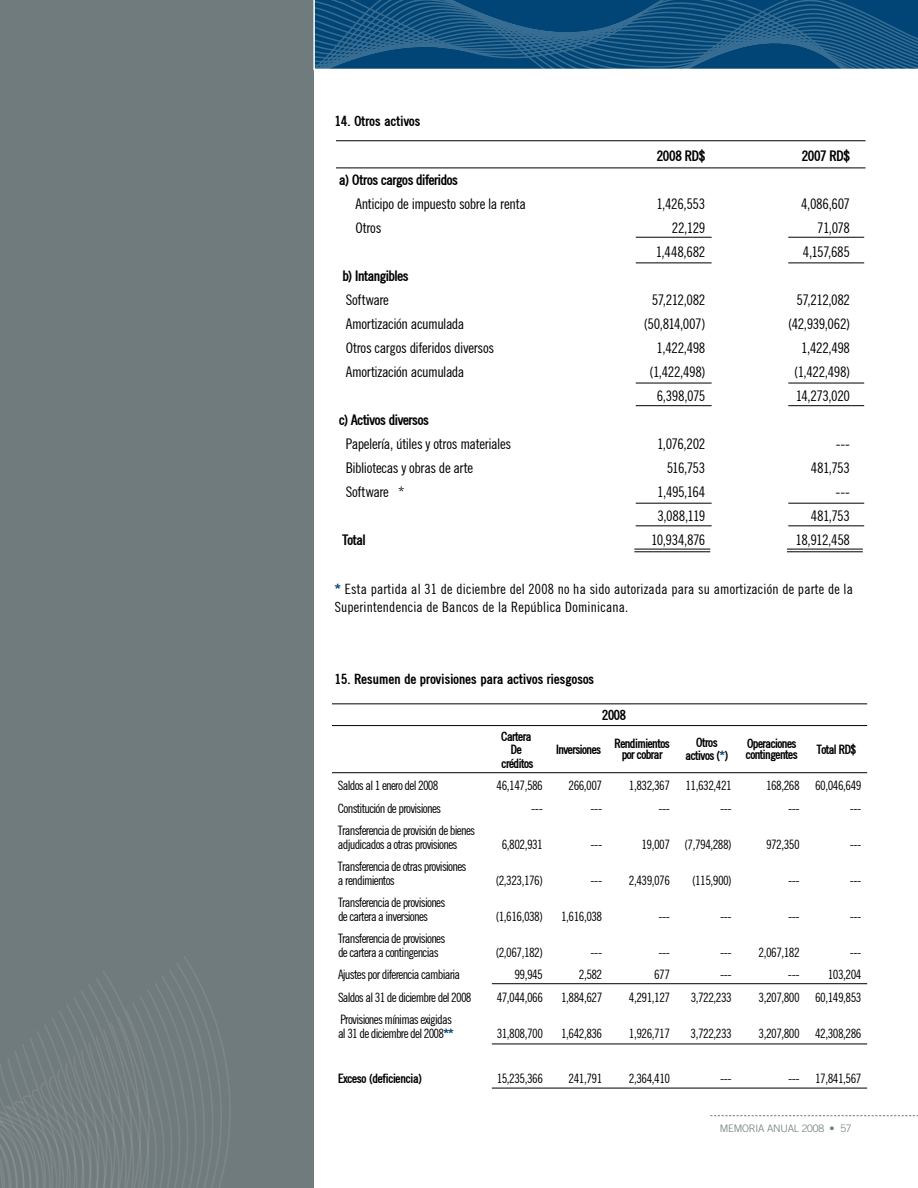
<style>
.page{position:relative;width:918px;height:1188px;background:#fff}
.page>*{position:absolute;margin:0;border:0;box-sizing:border-box;transform-origin:0 0}
.t1{font:14.4px "Trade Condensed";letter-spacing:-.025em;color:#000}
.t2{font:700 condensed 14.4px "Trade";letter-spacing:-.025em;color:#000}
.t3{font:13.95px/18px "Trade Condensed";letter-spacing:.005em;color:#000}
.t4{font:700 condensed 13.95px "Trade";letter-spacing:.005em;color:#000}
.t5{font:12.75px/13.5px "Trade Condensed";letter-spacing:-.06em;color:#000}
.t6{font:700 condensed 12.75px/13.5px "Trade";letter-spacing:-.04em;color:#000;text-align:center}
.t7{font:12.75px "Trade Condensed";letter-spacing:-.04em;color:#000}
.t8{font:700 condensed 12.75px "Trade";letter-spacing:-.02em;color:#000}
.t9{font:300 10.35px "Trade Gothic";color:#707b7d}
.s1{font-family:"Trade";font-weight:700;font-stretch:condensed;color:#004575}
.s2{color:#004575}
</style>
<div class="page">
<div style="left:0;top:0;width:313px;height:1188px;background:#707b7d"></div>
<svg style="left:710px;top:1115px;width:208px;height:1px"></svg>
<svg style="left:313px;top:0;width:605px;height:70px;background:#195782"></svg>
<svg style="left:166px;top:957px;width:64px;height:231px"></svg>
<svg style="left:0;top:971px;width:166px;height:217px"></svg>
<hr style="left:788px;top:237px;width:76px;height:1px;background:#000">
<hr style="left:788px;top:383px;width:76px;height:1px;background:#000">
<hr style="left:788px;top:503px;width:76px;height:1px;background:#000">
<hr style="left:788px;top:263px;width:76px;height:1px;background:#000">
<hr style="left:788px;top:405px;width:76px;height:1px;background:#000">
<hr style="left:788px;top:526px;width:76px;height:1px;background:#000">
<hr style="left:787px;top:549px;width:76px;height:1px;background:#000">
<hr style="left:787px;top:552px;width:76px;height:1px;background:#000">
<hr style="left:336px;top:140px;width:530px;height:1px;background:#000">
<hr style="left:336px;top:168px;width:530px;height:1px;background:#000">
<hr style="left:636px;top:237px;width:76px;height:1px;background:#000">
<hr style="left:636px;top:383px;width:76px;height:1px;background:#000">
<hr style="left:636px;top:503px;width:76px;height:1px;background:#000">
<hr style="left:636px;top:263px;width:76px;height:1px;background:#000">
<hr style="left:636px;top:405px;width:76px;height:1px;background:#000">
<hr style="left:636px;top:526px;width:76px;height:1px;background:#000">
<hr style="left:634px;top:549px;width:76px;height:1px;background:#000">
<hr style="left:634px;top:552px;width:76px;height:1px;background:#000">
<hr style="left:332px;top:704px;width:535px;height:1px;background:#000">
<hr style="left:332px;top:725px;width:535px;height:1px;background:#000">
<hr style="left:332px;top:772px;width:535px;height:1px;background:#000">
<hr style="left:492px;top:983px;width:375px;height:1px;background:#000">
<hr style="left:492px;top:1044px;width:375px;height:1px;background:#000">
<hr style="left:492px;top:1088px;width:375px;height:1px;background:#000">
<p class="t4" style="left:335px;top:113px;width:87px">14. Otros activos</p>
<p class="t2" style="left:657px;top:147px;width:50px">2008 RD$</p>
<p class="t2" style="left:802px;top:147px;width:50px">2007 RD$</p>
<p class="t2" style="left:339px;top:171px;width:120px">a) Otros cargos diferidos</p>
<p class="t1" style="left:355px;top:195px;width:172px">Anticipo de impuesto sobre la renta</p>
<p class="t1" style="left:657px;top:195px;width:50px">1,426,553</p>
<p class="t1" style="left:801px;top:195px;width:50px">4,086,607</p>
<p class="t1" style="left:355px;top:219px;width:27px">Otros</p>
<p class="t1" style="left:672px;top:219px;width:35px">22,129</p>
<p class="t1" style="left:817px;top:219px;width:34px">71,078</p>
<p class="t1" style="left:656px;top:243px;width:51px">1,448,682</p>
<p class="t1" style="left:803px;top:243px;width:49px">4,157,685</p>
<p class="t2" style="left:343px;top:267px;width:68px">b) Intangibles</p>
<p class="t1" style="left:346px;top:291px;width:45px">Software</p>
<p class="t1" style="left:652px;top:291px;width:55px">57,212,082</p>
<p class="t1" style="left:797px;top:291px;width:55px">57,212,082</p>
<p class="t1" style="left:346px;top:315px;width:120px">Amortización acumulada</p>
<p class="t1" style="left:644px;top:315px;width:63px">(50,814,007)</p>
<p class="t1" style="left:788px;top:315px;width:63px">(42,939,062)</p>
<p class="t1" style="left:346px;top:339px;width:150px">Otros cargos diferidos diversos</p>
<p class="t1" style="left:657px;top:339px;width:50px">1,422,498</p>
<p class="t1" style="left:801px;top:339px;width:50px">1,422,498</p>
<p class="t1" style="left:346px;top:363px;width:120px">Amortización acumulada</p>
<p class="t1" style="left:650px;top:363px;width:57px">(1,422,498)</p>
<p class="t1" style="left:794px;top:363px;width:57px">(1,422,498)</p>
<p class="t1" style="left:657px;top:387px;width:50px">6,398,075</p>
<p class="t1" style="left:796px;top:387px;width:56px">14,273,020</p>
<p class="t2" style="left:339px;top:411px;width:91px">c) Activos diversos</p>
<p class="t1" style="left:346px;top:435px;width:167px">Papelería, útiles y otros materiales</p>
<p class="t1" style="left:657px;top:435px;width:50px">1,076,202</p>
<p class="t1" style="left:836px;top:435px;width:16px">---</p>
<p class="t1" style="left:346px;top:459px;width:129px">Bibliotecas y obras de arte</p>
<p class="t1" style="left:667px;top:459px;width:40px">516,753</p>
<p class="t1" style="left:811px;top:459px;width:41px">481,753</p>
<p class="t1" style="left:346px;top:483px;width:61px">Software *</p>
<p class="t1" style="left:657px;top:483px;width:50px">1,495,164</p>
<p class="t1" style="left:836px;top:483px;width:16px">---</p>
<p class="t1" style="left:657px;top:507px;width:49px">3,088,119</p>
<p class="t1" style="left:811px;top:507px;width:41px">481,753</p>
<p class="t2" style="left:343px;top:531px;width:25px">Total</p>
<p class="t1" style="left:651px;top:531px;width:56px">10,934,876</p>
<p class="t1" style="left:796px;top:531px;width:56px">18,912,458</p>
<p class="t3" style="left:335px;top:580px;width:520px"><span class="s1">*</span> Esta partida al 31 de diciembre del 2008 no ha sido autorizada para su amortización de parte de la<br>Superintendencia de Bancos de la República Dominicana.</p>
<p class="t4" style="left:335px;top:671px;width:261px">15. Resumen de provisiones para activos riesgosos</p>
<p class="t4" style="left:602px;top:707px;width:26px">2008</p>
<p class="t6" style="left:501px;top:729px;width:34px">Cartera<br>De créditos</p>
<p class="t6" style="left:556px;top:743px;width:47px">Inversiones</p>
<p class="t6" style="left:615px;top:738px;width:57px;line-height:10.5px">Rendimientos por cobrar</p>
<p class="t6" style="left:686px;top:735px;width:44px">Otros activos (<span class="s2">*</span>)</p>
<p class="t6" style="left:746px;top:738px;width:53px;line-height:10.5px;text-align:left">Operaciones contingentes</p>
<p class="t6" style="left:817px;top:743px;width:41px">Total RD$</p>
<p class="t5" style="left:338px;top:779px;width:102px">Saldos al 1 enero del 2008</p>
<p class="t5" style="left:497px;top:779px;width:48px">46,147,586</p>
<p class="t5" style="left:569px;top:779px;width:35px">266,007</p>
<p class="t7" style="left:629px;top:778px;width:104px">1,832,367 11,632,421</p>
<p class="t7" style="left:766px;top:778px;width:97px">168,268 60,046,649</p>
<p class="t5" style="left:338px;top:801px;width:105px">Constitución de provisiones</p>
<p class="t5" style="left:531px;top:801px;width:13px">---</p>
<p class="t5" style="left:591px;top:801px;width:13px">---</p>
<p class="t5" style="left:658px;top:801px;width:13px">---</p>
<p class="t5" style="left:720px;top:801px;width:13px">---</p>
<p class="t5" style="left:788px;top:801px;width:13px">---</p>
<p class="t5" style="left:850px;top:801px;width:13px">---</p>
<p class="t5" style="left:338px;top:824px;width:139px">Transferencia de provisión de bienes adjudicados a otras provisiones</p>
<p class="t5" style="left:502px;top:837px;width:43px">6,802,931</p>
<p class="t5" style="left:591px;top:837px;width:13px">---</p>
<p class="t7" style="left:642px;top:837px;width:92px">19,007 (7,794,288)</p>
<p class="t5" style="left:766px;top:837px;width:35px">972,350</p>
<p class="t5" style="left:850px;top:837px;width:13px">---</p>
<p class="t5" style="left:338px;top:860px;width:130px">Transferencia de otras provisiones a rendimientos</p>
<p class="t5" style="left:338px;top:896px;width:109px">Transferencia de provisiones de cartera a inversiones</p>
<p class="t5" style="left:338px;top:932px;width:109px">Transferencia de provisiones de cartera a contingencias</p>
<p class="t5" style="left:496px;top:873px;width:49px">(2,323,176)</p>
<p class="t5" style="left:591px;top:873px;width:13px">---</p>
<p class="t5" style="left:629px;top:873px;width:43px">2,439,076</p>
<p class="t5" style="left:692px;top:873px;width:41px">(115,900)</p>
<p class="t5" style="left:788px;top:873px;width:13px">---</p>
<p class="t5" style="left:850px;top:873px;width:13px">---</p>
<p class="t5" style="left:496px;top:909px;width:49px">(1,616,038)</p>
<p class="t5" style="left:561px;top:909px;width:43px">1,616,038</p>
<p class="t5" style="left:658px;top:909px;width:13px">---</p>
<p class="t5" style="left:720px;top:909px;width:13px">---</p>
<p class="t5" style="left:788px;top:909px;width:13px">---</p>
<p class="t5" style="left:850px;top:909px;width:13px">---</p>
<p class="t5" style="left:496px;top:945px;width:49px">(2,067,182)</p>
<p class="t5" style="left:591px;top:945px;width:13px">---</p>
<p class="t5" style="left:658px;top:945px;width:13px">---</p>
<p class="t5" style="left:720px;top:945px;width:13px">---</p>
<p class="t5" style="left:759px;top:945px;width:43px">2,067,182</p>
<p class="t5" style="left:850px;top:945px;width:13px">---</p>
<p class="t5" style="left:338px;top:968px;width:124px">Ajustes por diferencia cambiaria</p>
<p class="t5" style="left:514px;top:968px;width:30px">99,945</p>
<p class="t5" style="left:579px;top:968px;width:25px">2,582</p>
<p class="t5" style="left:654px;top:968px;width:17px">677</p>
<p class="t5" style="left:720px;top:968px;width:13px">---</p>
<p class="t5" style="left:788px;top:968px;width:13px">---</p>
<p class="t5" style="left:828px;top:968px;width:35px">103,204</p>
<p class="t5" style="left:338px;top:990px;width:135px">Saldos al 31 de diciembre del 2008</p>
<p class="t5" style="left:497px;top:990px;width:48px">47,044,066</p>
<p class="t5" style="left:561px;top:990px;width:43px">1,884,627</p>
<p class="t5" style="left:629px;top:990px;width:43px">4,291,127</p>
<p class="t5" style="left:691px;top:990px;width:43px">3,722,233</p>
<p class="t7" style="left:759px;top:990px;width:104px">3,207,800 60,149,853</p>
<p class="t5" style="left:338px;top:1013px;width:117px">Provisiones mínimas exigidas al 31 de diciembre del 2008<span class="s1">**</span></p>
<p class="t5" style="left:497px;top:1026px;width:48px">31,808,700</p>
<p class="t5" style="left:561px;top:1026px;width:43px">1,642,836</p>
<p class="t5" style="left:629px;top:1026px;width:43px">1,926,717</p>
<p class="t5" style="left:691px;top:1026px;width:43px">3,722,233</p>
<p class="t5" style="left:759px;top:1026px;width:43px">3,207,800</p>
<p class="t5" style="left:815px;top:1026px;width:48px">42,308,286</p>
<p class="t8" style="left:338px;top:1071px;width:85px">Exceso (deficiencia)</p>
<p class="t5" style="left:497px;top:1071px;width:48px">15,235,366</p>
<p class="t5" style="left:569px;top:1071px;width:35px">241,791</p>
<p class="t5" style="left:629px;top:1071px;width:43px">2,364,410</p>
<p class="t5" style="left:720px;top:1071px;width:13px">---</p>
<p class="t5" style="left:788px;top:1071px;width:75px">--- 17,841,567</p>
<p class="t9" style="left:720px;top:1122px;width:134px">MEMORIA ANUAL 2008 • 57</p>
</div>
